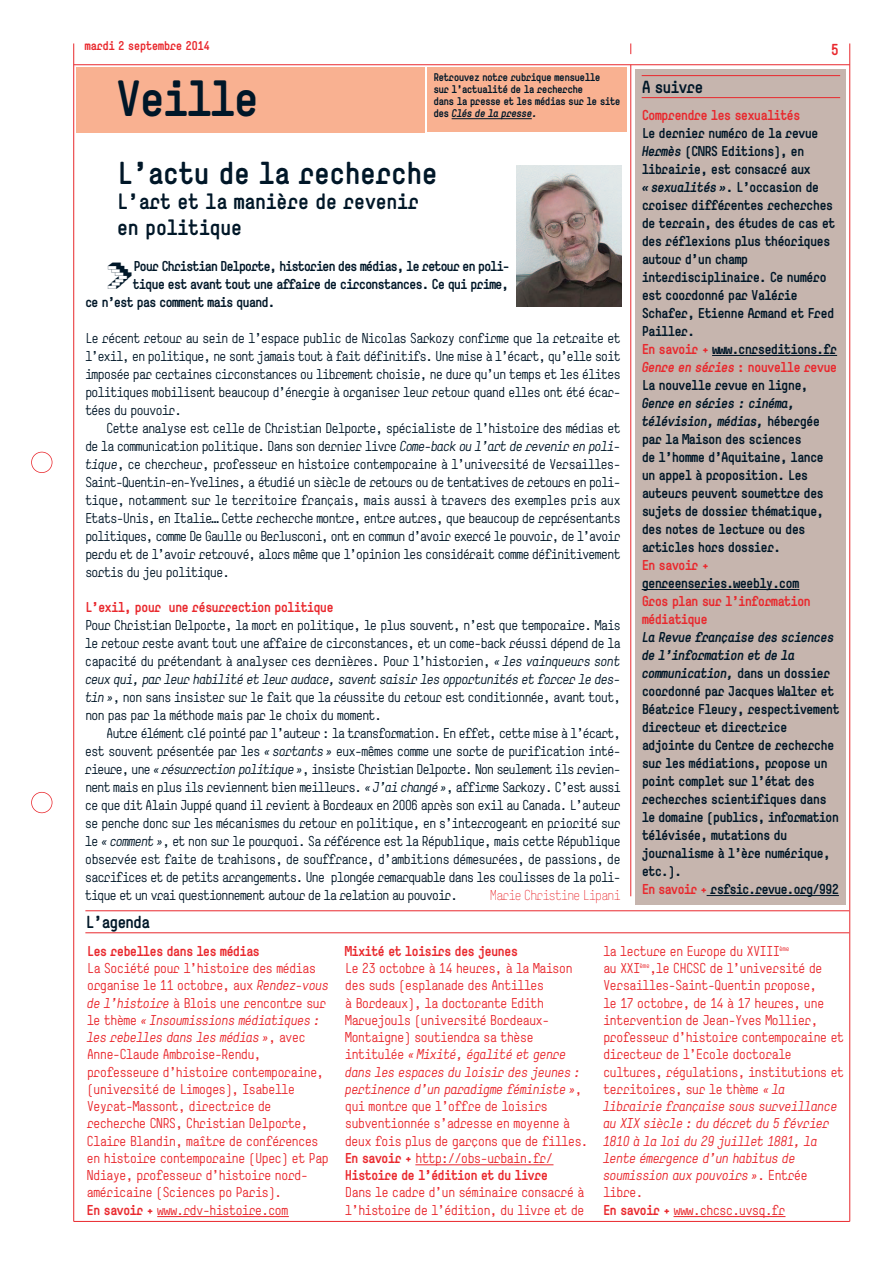
<style>
.page{position:relative;width:893px;height:1263px;background:#fff}
.page>*{position:absolute;margin:0;border:0;box-sizing:border-box;transform-origin:0 0}
.t1{font:700 48px "Simple";letter-spacing:-.06em;color:#001728}
.t2{font:38.55px "PEZ";color:#001728}
.t3{font:700 30px "Simple";letter-spacing:-.04em;color:#001728}
.t4{font:700 21px/25.5px "Simple";letter-spacing:-.04em;color:#001728}
.t5{font:700 16.5px "Simple";letter-spacing:-.065em;color:#001728}
.t6{font:700 15px "Simple";color:#e9282d}
.t7{font:13.5px/18px "Simple";letter-spacing:-.08em;color:#001728;text-align:justify}
.t8{font:13.5px/17.2px "Simple";letter-spacing:-.065em;color:#e9282d}
.t9{font:700 13.5px/18px "Simple";letter-spacing:-.065em;color:#001728}
.t10{font:700 13.5px/18px "Simple";letter-spacing:-.065em;color:#e9282d}
.t11{font:700 13.5px "Simple";letter-spacing:-.095em;color:#001728}
.t12{font:300 13.5px "Simple";letter-spacing:-.095em;color:#e9282d}
.t13{font:700 12px "Simple";letter-spacing:-.05em;color:#e9282d}
.t14{font:700 10.5px/12px "Simple";letter-spacing:-.065em;color:#001728}
.s1{font-style:italic}
.s2{color:#e9282d}
.s3{font-style:italic;color:#e9282d}
.s4{font-weight:700}
</style>
<div class="page">
<hr style="left:74px;top:1221px;width:776px;height:1px;background:#e9282d">
<hr style="left:73px;top:43px;width:1px;height:1178px;background:#e9282d">
<hr style="left:630px;top:65px;width:1px;height:831px;background:#e9282d">
<hr style="left:849px;top:43px;width:1px;height:1178px;background:#e9282d">
<div style="left:31px;top:452px;width:21px;height:21px;border:2px solid #e9282d;border-radius:50%"></div>
<div style="left:31px;top:792px;width:21px;height:21px;border:2px solid #e9282d;border-radius:50%"></div>
<hr style="left:74px;top:64px;width:776px;height:1px;background:#e9282d">
<hr style="left:85px;top:910px;width:764px;height:1px;background:#e9282d">
<hr style="left:85px;top:932px;width:764px;height:1px;background:#e9282d">
<div style="left:76px;top:67px;width:348px;height:65px;background:#f9b191"></div>
<div style="left:636px;top:69px;width:210px;height:836px;background:#c6b5ae"></div>
<hr style="left:642px;top:75px;width:198px;height:1px;background:#e9282d">
<hr style="left:642px;top:97px;width:198px;height:1px;background:#e9282d">
<hr style="left:712px;top:355px;width:125px;height:1px;background:#001728">
<hr style="left:642px;top:589px;width:157px;height:1px;background:#001728">
<hr style="left:707px;top:895px;width:132px;height:1px;background:#001728">
<hr style="left:157px;top:1216px;width:132px;height:1px;background:#e9282d">
<hr style="left:415px;top:1164px;width:138px;height:1px;background:#e9282d">
<hr style="left:673px;top:1216px;width:112px;height:1px;background:#e9282d">
<div style="left:427px;top:67px;width:200px;height:65px;background:#f9b191"></div>
<hr style="left:452px;top:118px;width:80px;height:1px;background:#001728">
<img style="left:517px;top:165px;width:105px;height:141px">
<p class="t13" style="left:84px;top:41px;width:127px">mardi 2 septembre 2014</p>
<p class="t6" style="left:831px;top:43px;width:10px">5</p>
<p class="t14" style="left:433px;top:72px;width:189px">Retrouvez notre rubrique mensuelle<br>sur l’actualité de la recherche<br>dans la presse et les médias sur le site des <span class="s1">Clés de la presse.</span></p>
<h1 class="t1" style="left:116px;top:81px;width:145px">Veille</h1>
<p class="t5" style="left:642px;top:81px;width:63px">A suivre</p>
<p class="t10" style="left:642px;top:107px;width:160px">Comprendre les sexualités</p>
<p class="t9" style="left:642px;top:125px;width:197px">Le dernier numéro de la revue<br><span class="s1">Hermès</span> (CNRS Editions), en librairie, est consacré aux<br><span class="s1">« sexualités »</span>. L’occasion de croiser différentes recherches de terrain, des études de cas et des réflexions plus théoriques autour d’un champ interdisciplinaire. Ce numéro est coordonné par Valérie<br>Schafer, Etienne Armand et Fred<br>Pailler.<br><span class="s2">En savoir +</span> www.cnrseditions.fr<br><span class="s3">Genre en séries</span> <span class="s2">: nouvelle revue<br></span>La nouvelle revue en ligne,</p>
<p class="t9" style="left:642px;top:395px;width:184px"><span class="s1">Genre en séries : cinéma, télévision, médias,</span> hébergée par la Maison des sciences<br>de l’homme d’Aquitaine, lance un appel à proposition. Les auteurs peuvent soumettre des sujets de dossier thématique, des notes de lecture ou des articles hors dossier.</p>
<p class="t10" style="left:642px;top:557px;width:69px">En savoir +</p>
<p class="t9" style="left:642px;top:575px;width:159px">genreenseries.weebly.com</p>
<p class="t10" style="left:642px;top:593px;width:171px">Gros plan sur l’information médiatique</p>
<p class="t9" style="left:642px;top:629px;width:200px"><span class="s1">La Revue française des sciences de l’information et de la communication,</span> dans un dossier coordonné par Jacques Walter et<br>Béatrice Fleury, respectivement directeur et directrice adjointe du Centre de recherche sur les médiations, propose un point complet sur l’état des recherches scientifiques dans le domaine (publics, information télévisée, mutations du journalisme à l’ère numérique, etc.).<br><span class="s2">En savoir +</span> rsfsic.revue.org/992</p>
<h3 class="t3" style="left:117px;top:161px;width:322px">L’actu de la recherche</h3>
<h3 class="t4" style="left:117px;top:191px;width:304px">L’art et la manière de revenir en politique</h3>
<h2 class="t2" style="left:106px;top:262px;width:28px">&gt;</h2>
<p class="t11" style="left:133px;top:261px;width:378px">Pour Christian Delporte, historien des médias, le retour en poli-</p>
<p class="t9" style="left:132px;top:276px;width:378px">tique est avant tout une affaire de circonstances. Ce qui prime,</p>
<p class="t9" style="left:85px;top:294px;width:192px">ce n’est pas comment mais quand.</p>
<p class="t7" style="left:85px;top:330px;width:537px">Le récent retour au sein de l’espace public de Nicolas Sarkozy confirme que la retraite et l’exil, en politique, ne sont jamais tout à fait définitifs. Une mise à l’écart, qu’elle soit imposée par certaines circonstances ou librement choisie, ne dure qu’un temps et les élites politiques mobilisent beaucoup d’énergie à organiser leur retour quand elles ont été écar&shy;tées du pouvoir.</p>
<p class="t7" style="left:85px;top:420px;width:537px;text-indent:21px">Cette analyse est celle de Christian Delporte, spécialiste de l’histoire des médias et de la communication politique. Dans son dernier livre <span class="s1">Come-back ou l’art de revenir en poli&shy;tique</span>, ce chercheur, professeur en histoire contemporaine à l’université de Versailles-Saint-Quentin-en-Yvelines, a étudié un siècle de retours ou de tentatives de retours en poli&shy;tique, notamment sur le territoire français, mais aussi à travers des exemples pris aux Etats-Unis, en Italie… Cette recherche montre, entre autres, que beaucoup de représentants politiques, comme De Gaulle ou Berlusconi, ont en commun d’avoir exercé le pouvoir, de l’avoir perdu et de l’avoir retrouvé, alors même que l’opinion les considérait comme définitivement sortis du jeu politique.</p>
<p class="t10" style="left:85px;top:599px;width:250px">L’exil, pour une résurrection politique</p>
<p class="t7" style="left:85px;top:618px;width:537px">Pour Christian Delporte, la mort en politique, le plus souvent, n’est que temporaire. Mais le retour reste avant tout une affaire de circonstances, et un come-back réussi dépend de la capacité du prétendant à analyser ces dernières. Pour l’historien, <span class="s1">« les vainqueurs sont ceux qui, par leur habilité et leur audace, savent saisir les opportunités et forcer le des&shy;tin »</span>, non sans insister sur le fait que la réussite du retour est conditionnée, avant tout, non pas par la méthode mais par le choix du moment.</p>
<p class="t7" style="left:85px;top:726px;width:537px;text-indent:21px">Autre élément clé pointé par l’auteur : la transformation. En effet, cette mise à l’écart, est souvent présentée par les <span class="s1">« sortants »</span> eux-mêmes comme une sorte de purification inté&shy;rieure, une <span class="s1">« résurrection politique »</span>, insiste Christian Delporte. Non seulement ils revien&shy;nent mais en plus ils reviennent bien meilleurs. <span class="s1">« J’ai changé »</span>, affirme Sarkozy. C’est aussi ce que dit Alain Juppé quand il revient à Bordeaux en 2006 après son exil au Canada. L’auteur se penche donc sur les mécanismes du retour en politique, en s’interrogeant en priorité sur le <span class="s1">« comment »</span>, et non sur le pourquoi. Sa référence est la République, mais cette République observée est faite de trahisons, de souffrance, d’ambitions démesurées, de passions, de sacrifices et de petits arrangements. Une plongée remarquable dans les coulisses de la poli&shy;tique et un vrai questionnement autour de la relation au pouvoir.</p>
<p class="t12" style="left:490px;top:890px;width:132px">Marie Christine Lipani</p>
<p class="t5" style="left:85px;top:916px;width:66px">L’agenda</p>
<p class="t10" style="left:87px;top:943px;width:175px">Les rebelles dans les médias</p>
<p class="t8" style="left:87px;top:961px;width:244px">La Société pour l’histoire des médias organise le 11 octobre, aux <span class="s1">Rendez-vous de l’histoire</span> à Blois une rencontre sur le thème <span class="s1">« Insoumissions médiatiques : les rebelles dans les médias »</span>, avec Anne-Claude Ambroise-Rendu, professeure d’histoire contemporaine, (université de Limoges), Isabelle Veyrat-Massont, directrice de recherche CNRS, Christian Delporte, Claire Blandin, maître de conférences en histoire contemporaine (Upec) et Pap Ndiaye, professeur d’histoire nord&shy;américaine (Sciences po Paris).<br><span class="s4">En savoir +</span> www.rdv-histoire.com</p>
<p class="t10" style="left:345px;top:943px;width:175px">Mixité et loisirs des jeunes</p>
<p class="t8" style="left:345px;top:961px;width:245px">Le 23 octobre à 14 heures, à la Maison des suds (esplanade des Antilles<br>à Bordeaux), la doctorante Edith Maruejouls (université Bordeaux-Montaigne) soutiendra sa thèse intitulée <span class="s1">« Mixité, égalité et genre dans les espaces du loisir des jeunes : pertinence d’un paradigme féministe »</span>, qui montre que l’offre de loisirs subventionnée s’adresse en moyenne à deux fois plus de garçons que de filles.<br><span class="s4">En savoir +</span> http://obs-urbain.fr/ <span class="s4">Histoire de l’édition et du livre</span></p>
<p class="t8" style="left:345px;top:1185px;width:241px">Dans le cadre d’un séminaire consacré à l’histoire de l’édition, du livre et de</p>
<p class="t8" style="left:603px;top:944px;width:243px">la lecture en Europe du XVIII<sup>ème<br></sup>au XXI<sup>ème</sup>,le CHCSC de l’université de Versailles-Saint-Quentin propose,<br>le 17 octobre, de 14 à 17 heures, une intervention de Jean-Yves Mollier, professeur d’histoire contemporaine et directeur de l’Ecole doctorale cultures, régulations, institutions et territoires, sur le thème <span class="s1">« la librairie française sous surveillance au XIX siècle : du décret du 5 février 1810 à la loi du 29 juillet 1881, la lente émergence d’un habitus de soumission aux pouvoirs »</span>. Entrée libre.<br><span class="s4">En savoir +</span> www.chcsc.uvsq.fr</p>
</div>
